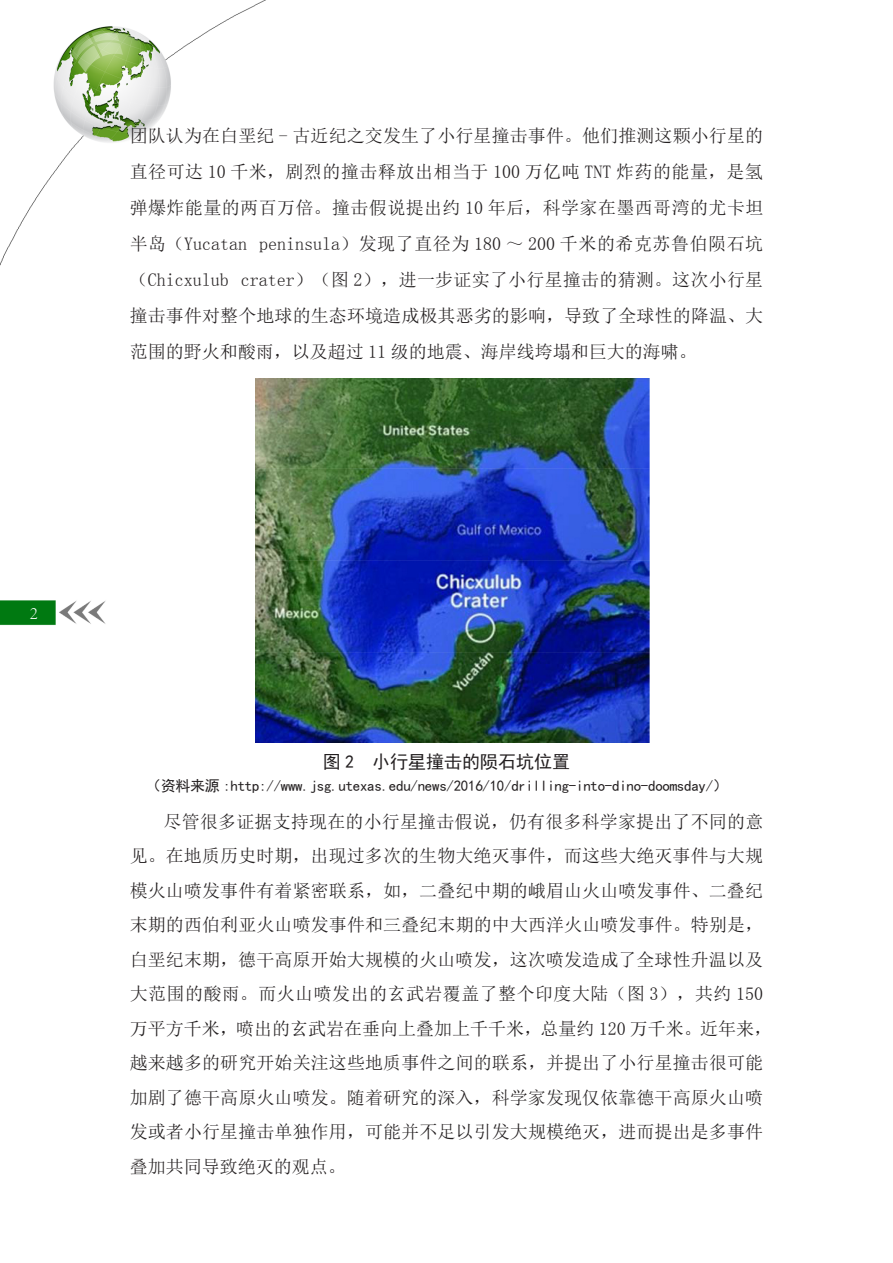
<style>
.page{position:relative;width:893px;height:1263px;background:#fff}
.page>*{position:absolute;margin:0;border:0;box-sizing:border-box;transform-origin:0 0}
.t1{font:18px/34.5px "Sim Sun";letter-spacing:.005em;color:#231f20;text-align:justify}
.t2{font:18px "Sim Hei";color:#231f20}
.t3{font:300 18px "Adobe Song Std";color:#fff}
.t4{font:15px "Sim Hei";letter-spacing:-.02em;color:#231f20}
</style>
<div class="page">
<img style="left:0;top:0;width:650px;height:743px">
<img style="left:255px;top:378px;width:394px;height:364px">
<p class="t1" style="left:130px;top:118px;width:635px;line-height:36px">团队认为在白垩纪 - 古近纪之交发生了小行星撞击事件。他们推测这颗小行星的直径可达 10 千米，剧烈的撞击释放出相当于 100 万亿吨 TNT 炸药的能量，是氢弹爆炸能量的两百万倍。撞击假说提出约 10 年后，科学家在墨西哥湾的尤卡坦半岛（Yucatan peninsula）发现了直径为 180 ～ 200 千米的希克苏鲁伯陨石坑（Chicxulub crater）（图 2），进一步证实了小行星撞击的猜测。这次小行星撞击事件对整个地球的生态环境造成极其恶劣的影响，导致了全球性的降温、大范围的野火和酸雨，以及超过 11 级的地震、海岸线垮塌和巨大的海啸。</p>
<p class="t3" style="left:30px;top:602px;width:10px">2</p>
<p class="t2" style="left:323px;top:753px;width:249px">图 2 小行星撞击的陨石坑位置</p>
<p class="t4" style="left:146px;top:778px;width:583px">（资料来源 :http://www.jsg.utexas.edu/news/2016/10/drilling-into-dino-doomsday/）</p>
<p class="t1" style="left:130px;top:804px;width:644px;text-align:left;text-indent:34px">尽管很多证据支持现在的小行星撞击假说，仍有很多科学家提出了不同的意见。在地质历史时期，出现过多次的生物大绝灭事件，而这些大绝灭事件与大规模火山喷发事件有着紧密联系，如，二叠纪中期的峨眉山火山喷发事件、二叠纪末期的西伯利亚火山喷发事件和三叠纪末期的中大西洋火山喷发事件。特别是，白垩纪末期，德干高原开始大规模的火山喷发，这次喷发造成了全球性升温以及大范围的酸雨。而火山喷发出的玄武岩覆盖了整个印度大陆（图 3），共约 150万平方千米，喷出的玄武岩在垂向上叠加上千千米，总量约 120 万千米。近年来，越来越多的研究开始关注这些地质事件之间的联系，并提出了小行星撞击很可能加剧了德干高原火山喷发。随着研究的深入，科学家发现仅依靠德干高原火山喷发或者小行星撞击单独作用，可能并不足以引发大规模绝灭，进而提出是多事件叠加共同导致绝灭的观点。</p>
</div>
